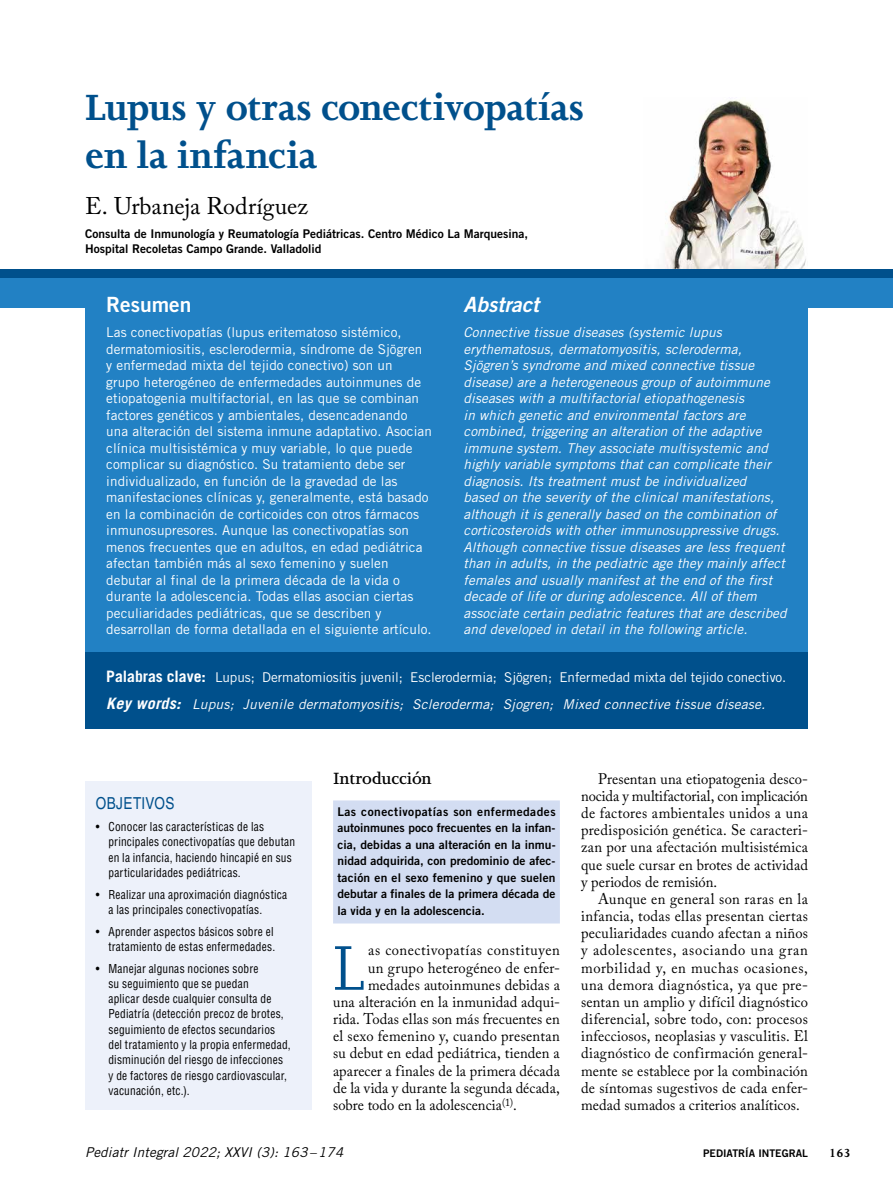
<style>
.page{position:relative;width:893px;height:1191px;background:#fff}
.page>*{position:absolute;margin:0;border:0;box-sizing:border-box;transform-origin:0 0}
.t1{font:72.6px "Joanna MT Std";color:#00508c;scale:.95 1}
.t2{font:700 42px/48px "Joanna MT Std";letter-spacing:-.005em;color:#00508c}
.t3{font:24px "Adobe Caslon Pro";color:#000}
.t4{font:italic 21px "Trade Gothic Bold Two";color:#fff}
.t5{font:21px "Trade Gothic Bold Two";color:#fff}
.t6{font:600 18.75px "Joanna MT Std";letter-spacing:-.015em;color:#000}
.t7{font:condensed 16.5px "Helvetica";letter-spacing:.02em;color:#00508c}
.t8{font:15.3px/17.1px "Adobe Caslon Pro";letter-spacing:.01em;color:#000;text-align:justify;scale:.95 1}
.t9{font:15.3px "Adobe Caslon Pro";letter-spacing:.04em;color:#000;scale:.95 1}
.t10{font:13.5px/16.5px "Trade Gothic";letter-spacing:.005em;color:#fff}
.t11{font:italic 13.5px/16.5px "Trade Gothic";letter-spacing:.01em;color:#fff}
.t12{font:italic 13.5px "Trade Gothic";letter-spacing:.01em;color:#000}
.t13{font:700 13.5px "Joanna MT Std";color:#000}
.t14{font:condensed 12px/15.3px "Helvetica";letter-spacing:.02em;color:#000;scale:.95 1}
.t15{font:12px/16.5px "Trade Gothic Bold Two";color:#000;text-align:justify}
.t16{font:10.5px "Trade Gothic Bold Two";color:#000}
.s1{font-weight:700;font-size:15.75px}
.s2{font-weight:700;font-style:italic;font-size:15.75px}
.s3{font-style:italic}
</style>
<div class="page">
<img style="left:665px;top:100px;width:141px;height:169px">
<div style="left:333px;top:800px;width:227px;height:123px;background:#d3ddf2"></div>
<div style="left:85px;top:278px;width:723px;height:386px;background:#2281c4"></div>
<div style="left:0;top:278px;width:88px;height:30px;background:#2281c4"></div>
<div style="left:784px;top:278px;width:109px;height:30px;background:#2281c4"></div>
<div style="left:0;top:269px;width:893px;height:9px;background:#00508c"></div>
<div style="left:85px;top:652px;width:723px;height:76px;background:#00508c"></div>
<div style="left:85px;top:781px;width:227px;height:329px;background:#edf1fa"></div>
<h2 class="t2" style="left:85px;top:84px;width:501px">Lupus y otras conectivopatías en la infancia</h2>
<h3 class="t3" style="left:85px;top:192px;width:225px">E. Urbaneja Rodríguez</h3>
<p class="t15" style="left:85px;top:225px;width:444px;line-height:15px">Consulta de Inmunología y Reumatología Pediátricas. Centro Médico La Marquesina,<br>Hospital Recoletas Campo Grande. Valladolid</p>
<h3 class="t4" style="left:463px;top:291px;width:77px">Abstract</h3>
<p class="t11" style="left:463px;top:324px;width:325px">Connective tissue diseases (systemic lupus erythematosus, dermatomyositis, scleroderma, Sjögren’s syndrome and mixed connective tissue disease) are a heterogeneous group of autoimmune diseases with a multifactorial etiopathogenesis<br>in which genetic and environmental factors are combined, triggering an alteration of the adaptive immune system. They associate multisystemic and highly variable symptoms that can complicate their diagnosis. Its treatment must be individualized<br>based on the severity of the clinical manifestations, although it is generally based on the combination of corticosteroids with other immunosuppressive drugs.<br>Although connective tissue diseases are less frequent than in adults, in the pediatric age they mainly affect females and usually manifest at the end of the first decade of life or during adolescence. All of them associate certain pediatric features that are described and developed in detail in the following article.</p>
<p class="t10" style="left:106px;top:664px;width:682px;line-height:26.5px"><span class="s1">Palabras clave:</span> Lupus; Dermatomiositis juvenil; Esclerodermia; Sjögren; Enfermedad mixta del tejido conectivo.<br><span class="s2">Key words:</span> <span class="s3">Lupus; Juvenile dermatomyositis; Scleroderma; Sjogren; Mixed connective tissue disease.</span></p>
<h3 class="t5" style="left:106px;top:291px;width:87px">Resumen</h3>
<p class="t10" style="left:106px;top:324px;width:327px">Las conectivopatías (lupus eritematoso sistémico, dermatomiositis, esclerodermia, síndrome de Sjögren<br>y enfermedad mixta del tejido conectivo) son un<br>grupo heterogéneo de enfermedades autoinmunes de etiopatogenia multifactorial, en las que se combinan factores genéticos y ambientales, desencadenando una alteración del sistema inmune adaptativo. Asocian clínica multisistémica y muy variable, lo que puede complicar su diagnóstico. Su tratamiento debe ser individualizado, en función de la gravedad de las manifestaciones clínicas y, generalmente, está basado en la combinación de corticoides con otros fármacos inmunosupresores. Aunque las conectivopatías son menos frecuentes que en adultos, en edad pediátrica afectan también más al sexo femenino y suelen debutar al final de la primera década de la vida o durante la adolescencia. Todas ellas asocian ciertas peculiaridades pediátricas, que se describen y desarrollan de forma detallada en el siguiente artículo.</p>
<p class="t7" style="left:96px;top:794px;width:80px">OBJETIVOS</p>
<p class="t14" style="left:108px;top:819px;width:198px;text-indent:-13px">• Conocer las características de las principales conectivopatías que debutan en la infancia, haciendo hincapié en sus particularidades pediátricas.</p>
<p class="t14" style="left:108px;top:886px;width:190px;text-indent:-13px">• Realizar una aproximación diagnóstica a las principales conectivopatías.</p>
<p class="t14" style="left:96px;top:923px;width:190px;text-align:right">• Aprender aspectos básicos sobre el tratamiento de estas enfermedades.</p>
<p class="t14" style="left:108px;top:960px;width:193px;text-indent:-13px">• Manejar algunas nociones sobre<br>su seguimiento que se puedan<br>aplicar desde cualquier consulta de Pediatría (detección precoz de brotes, seguimiento de efectos secundarios del tratamiento y la propia enfermedad, disminución del riesgo de infecciones y de factores de riesgo cardiovascular, vacunación, etc.).</p>
<h3 class="t6" style="left:333px;top:768px;width:100px">Introducción</h3>
<p class="t15" style="left:337px;top:803px;width:220px">Las conectivopatías son enfermedades autoinmunes poco frecuentes en la infan&shy;cia, debidas a una alteración en la inmu&shy;nidad adquirida, con predominio de afec&shy;tación en el sexo femenino y que suelen debutar a finales de la primera década de la vida y en la adolescencia.</p>
<h1 class="t1" style="left:333px;top:929px;width:35px">L</h1>
<p class="t9" style="left:368px;top:941px;width:203px">as conectivopatías constituyen</p>
<p class="t8" style="left:368px;top:958px;width:203px">un grupo heterogéneo de enfer-</p>
<p class="t8" style="left:368px;top:976px;width:203px">medades autoinmunes debidas a</p>
<p class="t8" style="left:333px;top:993px;width:240px">una alteración en la inmunidad adqui-</p>
<p class="t8" style="left:333px;top:1010px;width:240px">rida. Todas ellas son más frecuentes en</p>
<p class="t8" style="left:333px;top:1027px;width:240px">el sexo femenino y, cuando presentan</p>
<p class="t8" style="left:333px;top:1044px;width:240px">su debut en edad pediátrica, tienden a</p>
<p class="t8" style="left:333px;top:1061px;width:240px">aparecer a finales de la primera década</p>
<p class="t8" style="left:333px;top:1079px;width:240px">de la vida y durante la segunda década,</p>
<p class="t8" style="left:333px;top:1096px;width:195px">sobre todo en la adolescencia<sup>(1)</sup>.</p>
<p class="t12" style="left:85px;top:1143px;width:260px">Pediatr Integral 2022; XXVI (3): 163–174</p>
<p class="t8" style="left:581px;top:770px;width:240px;text-indent:17px">Presentan una etiopatogenia desco&shy;nocida y multifactorial, con implicación de factores ambientales unidos a una predisposición genética. Se caracteri&shy;zan por una afectación multisistémica que suele cursar en brotes de actividad y periodos de remisión.</p>
<p class="t8" style="left:581px;top:890px;width:240px;text-indent:17px">Aunque en general son raras en la infancia, todas ellas presentan ciertas peculiaridades cuando afectan a niños y adolescentes, asociando una gran morbilidad y, en muchas ocasiones, una demora diagnóstica, ya que pre&shy;sentan un amplio y difícil diagnóstico diferencial, sobre todo, con: procesos infecciosos, neoplasias y vasculitis. El diagnóstico de confirmación general&shy;mente se establece por la combinación de síntomas sugestivos de cada enfer&shy;medad sumados a criterios analíticos.</p>
<p class="t16" style="left:703px;top:1146px;width:106px">PEDIATRÍA INTEGRAL</p>
<p class="t13" style="left:829px;top:1145px;width:23px">163</p>
</div>
